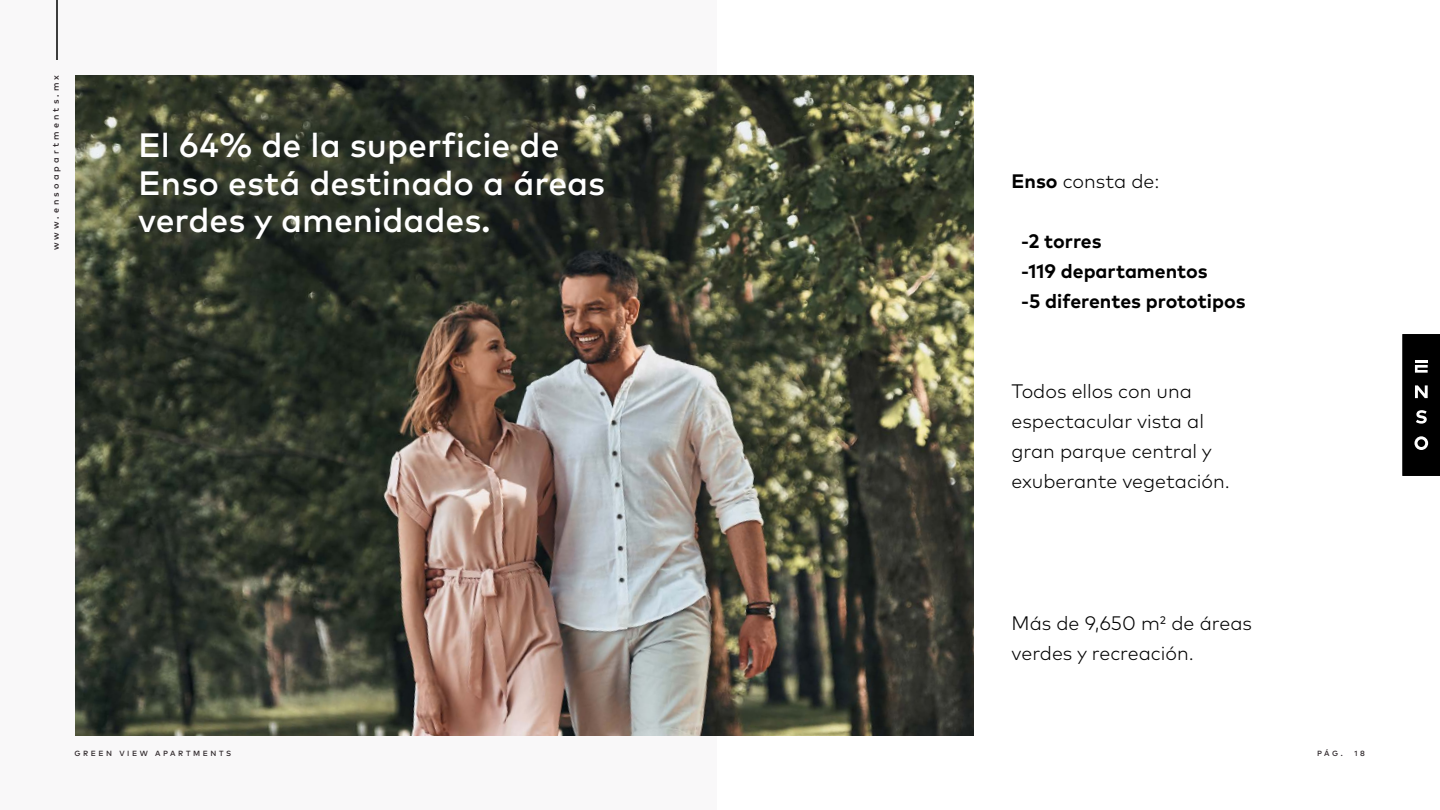
<style>
.page{position:relative;width:1440px;height:810px;background:#fff}
.page>*{position:absolute;margin:0;border:0;box-sizing:border-box;transform-origin:0 0}
.t1{font:500 33.75px/37.5px "Mark Pro";color:#fff}
.t2{font:300 19.5px/30px "Mark Pro";color:#000}
.t3{font:700 19.5px/30px "Mark Pro";color:#000}
.t4{font:500 9px "Mark Pro";letter-spacing:.345em;color:#2e272a}
.t5{font:500 7.5px "Mark Pro";letter-spacing:.345em;color:#2e272a}
.s1{font-weight:700}
</style>
<div class="page">
<div style="left:0;top:0;width:717px;height:810px;background:#f9f8f9"></div>
<hr style="left:56px;top:0;width:2px;height:60px;background:#000">
<img style="left:75px;top:75px;width:899px;height:661px">
<svg style="left:1403px;top:334px;width:37px;height:142px;background:#131313"></svg>
<p class="t4" style="left:49px;top:250px;width:177px;rotate:-90deg">www.ensoapartments.mx</p>
<h1 class="t1" style="left:138px;top:124px;width:469px">El 64% de la superficie de<br>Enso está destinado a áreas verdes y amenidades.</h1>
<p class="t2" style="left:1012px;top:164px;width:150px"><span class="s1">Enso</span> consta de:</p>
<p class="t3" style="left:1021px;top:224px;width:226px">-2 torres<br>-119 departamentos<br>-5 diferentes prototipos</p>
<p class="t2" style="left:1012px;top:374px;width:220px">Todos ellos con una espectacular vista al gran parque central y exuberante vegetación.</p>
<p class="t2" style="left:1012px;top:607px;width:242px">Más de 9,650 m2 de áreas verdes y recreación.</p>
<p class="t5" style="left:74px;top:748px;width:158px">GREEN VIEW APARTMENTS</p>
<p class="t5" style="left:1317px;top:748px;width:27px">PÁG.</p>
<p class="t5" style="left:1355px;top:748px;width:12px">1 8</p>
</div>
